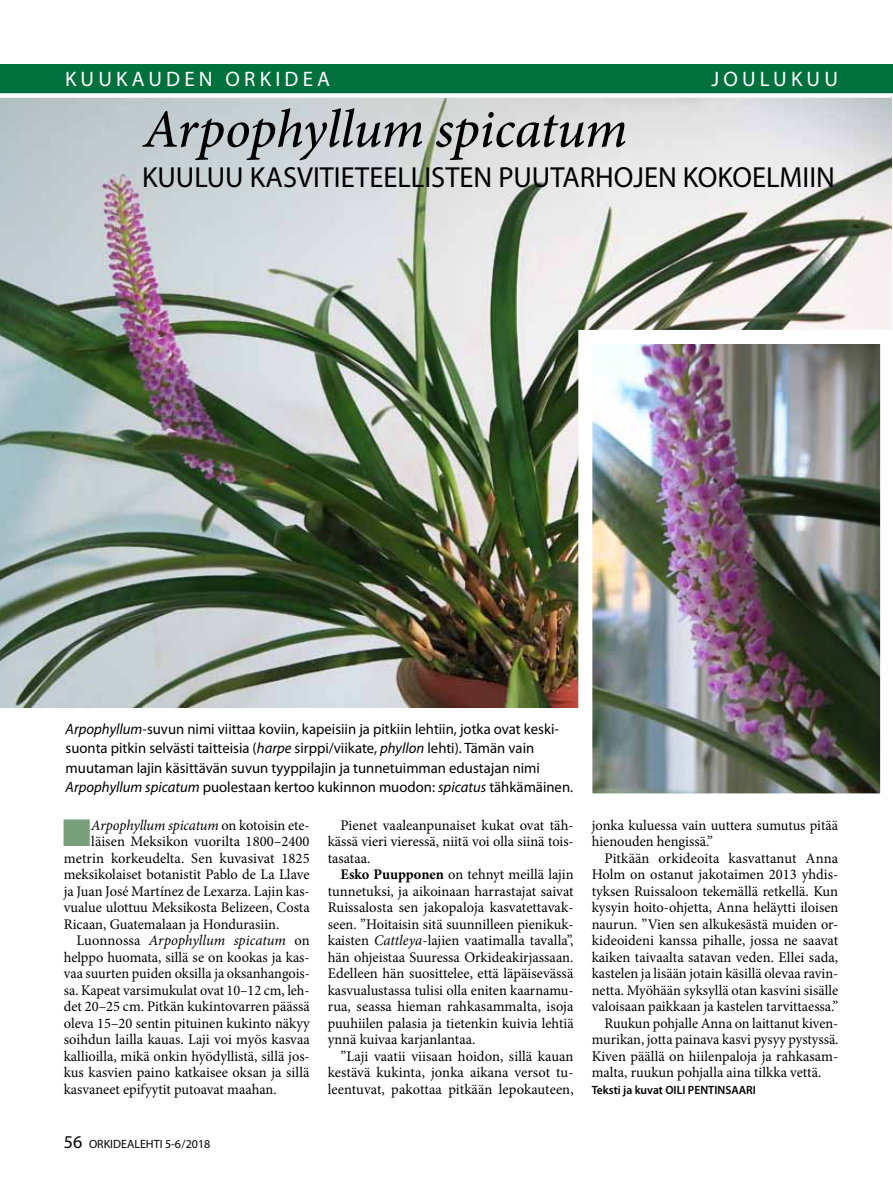
<style>
.page{position:relative;width:893px;height:1191px;background:#fff}
.page>*{position:absolute;margin:0;border:0;box-sizing:border-box;transform-origin:0 0}
.t1{font:italic 500 54px "Minion Pro";letter-spacing:-.01em;color:#000}
.t2{font:29.1px "Myriad Pro";color:#000}
.t3{font:21px "Myriad Pro";letter-spacing:.2em;color:#fff}
.t4{font:15px/19.5px "Myriad Pro";color:#000}
.t5{font:14.7px/16.5px "Minion Pro";color:#000;text-align:justify}
.t6{font:italic 14.7px "Minion Pro";letter-spacing:-.005em;color:#000}
.t7{font:600 12px "Myriad Pro";color:#000}
.t8{font:12px "Myriad Pro";color:#000}
.s1{font-style:italic}
.s2{font-weight:700}
.s3{color:#779f7a}
.s4{font-style:normal}
.s5{font-size:18px}
</style>
<div class="page">
<img style="left:0;top:98px;width:891px;height:609px">
<div style="left:0;top:64px;width:893px;height:30px;background:#00713c"></div>
<img style="left:578px;top:330px;width:313px;height:464px">
<div style="left:0;top:93px;width:893px;height:5px;background:#fff"></div>
<h3 class="t3" style="left:65px;top:66px;width:267px">KUUKAUDEN ORKIDEA</h3>
<h3 class="t3" style="left:711px;top:66px;width:128px">JOULUKUU</h3>
<h1 class="t1" style="left:143px;top:92px;width:486px">Arpophyllum spicatum</h1>
<h2 class="t2" style="left:142px;top:159px;width:694px">KUULUU KASVITIETEELLISTEN PUUTARHOJEN KOKOELMIIN</h2>
<p class="t4" style="left:66px;top:719px;width:509px"><span class="s1">Arpophyllum</span>-suvun nimi viittaa koviin, kapeisiin ja pitkiin lehtiin, jotka ovat keski&shy;suonta pitkin selvästi taitteisia (<span class="s1">harpe</span> sirppi/viikate, <span class="s1">phyllon</span> lehti). Tämän vain muutaman lajin käsittävän suvun tyyppilajin ja tunnetuimman edustajan nimi <span class="s1">Arpophyllum spicatum</span> puolestaan kertoo kukinnon muodon: <span class="s1">spicatus</span> tähkämäinen.</p>
<p class="t5" style="left:328px;top:817px;width:248px;text-indent:13px">Pienet vaaleanpunaiset kukat ovat täh&shy;kässä vieri vieressä, niitä voi olla siinä tois&shy;tasataa.</p>
<p class="t5" style="left:328px;top:866px;width:247px;text-indent:13px"><span class="s2">Esko Puupponen</span> on tehnyt meillä lajin tunnetuksi, ja aikoinaan harrastajat saivat Ruissalosta sen jakopaloja kasvatettavak&shy;seen. ”Hoitaisin sitä suunnilleen pienikuk&shy;kaisten <span class="s1">Cattleya</span>-lajien vaatimalla tavalla”, hän ohjeistaa Suuressa Orkideakirjassaan.<br>Edelleen hän suosittelee, että läpäisevässä kasvualustassa tulisi olla eniten kaarnamu&shy;rua, seassa hieman rahkasammalta, isoja puuhiilen palasia ja tietenkin kuivia lehtiä ynnä kuivaa karjanlantaa.</p>
<p class="t5" style="left:328px;top:1048px;width:247px;text-indent:13px">”Laji vaatii viisaan hoidon, sillä kauan kestävä kukinta, jonka aikana versot tu&shy;leentuvat, pakottaa pitkään lepokauteen,</p>
<p class="t6" style="left:63px;top:815px;width:249px"><span class="s3">■</span>Arpophyllum spicatum <span class="s4">on kotoisin ete-</span></p>
<p class="t5" style="left:91px;top:833px;width:220px">läisen Meksikon vuorilta 1800–2400</p>
<p class="t5" style="left:64px;top:850px;width:247px">metrin korkeudelta. Sen kuvasivat 1825</p>
<p class="t5" style="left:64px;top:866px;width:247px">meksikolaiset botanistit Pablo de La Llave</p>
<p class="t5" style="left:64px;top:883px;width:247px">ja Juan José Martínez de Lexarza. Lajin kas-</p>
<p class="t5" style="left:64px;top:899px;width:247px">vualue ulottuu Meksikosta Belizeen, Costa</p>
<p class="t5" style="left:64px;top:916px;width:217px">Ricaan, Guatemalaan ja Hondurasiin.</p>
<p class="t6" style="left:77px;top:930px;width:235px"><span class="s4">Luonnossa</span> Arpophyllum spicatum <span class="s4">on</span></p>
<p class="t5" style="left:64px;top:949px;width:247px">helppo huomata, sillä se on kookas ja kas-</p>
<p class="t5" style="left:64px;top:965px;width:248px">vaa suurten puiden oksilla ja oksanhangois-</p>
<p class="t5" style="left:64px;top:982px;width:247px">sa. Kapeat varsimukulat ovat 10–12 cm, leh-</p>
<p class="t5" style="left:64px;top:998px;width:247px">det 20–25 cm. Pitkän kukintovarren päässä</p>
<p class="t5" style="left:64px;top:1015px;width:247px">oleva 15–20 sentin pituinen kukinto näkyy</p>
<p class="t5" style="left:64px;top:1031px;width:247px">soihdun lailla kauas. Laji voi myös kasvaa</p>
<p class="t5" style="left:64px;top:1048px;width:247px">kallioilla, mikä onkin hyödyllistä, sillä jos-</p>
<p class="t5" style="left:64px;top:1064px;width:247px">kus kasvien paino katkaisee oksan ja sillä</p>
<p class="t5" style="left:64px;top:1081px;width:214px">kasvaneet epifyytit putoavat maahan.</p>
<p class="t8" style="left:64px;top:1136px;width:148px"><span class="s5">56</span> ORKIDEALEHTI 5-6/2018</p>
<p class="t5" style="left:592px;top:817px;width:248px">jonka kuluessa vain uuttera sumutus pitää hienouden hengissä.”</p>
<p class="t5" style="left:604px;top:850px;width:235px">Pitkään orkideoita kasvattanut Anna</p>
<p class="t5" style="left:592px;top:866px;width:248px">Holm on ostanut jakotaimen 2013 yhdis-</p>
<p class="t5" style="left:592px;top:883px;width:248px">tyksen Ruissaloon tekemällä retkellä. Kun</p>
<p class="t5" style="left:592px;top:899px;width:248px">kysyin hoito-ohjetta, Anna heläytti iloisen</p>
<p class="t5" style="left:592px;top:916px;width:248px">naurun. ”Vien sen alkukesästä muiden or-</p>
<p class="t5" style="left:592px;top:932px;width:248px">kideoideni kanssa pihalle, jossa ne saavat</p>
<p class="t5" style="left:592px;top:949px;width:248px">kaiken taivaalta satavan veden. Ellei sada,</p>
<p class="t5" style="left:592px;top:965px;width:248px">kastelen ja lisään jotain käsillä olevaa ravin-</p>
<p class="t5" style="left:592px;top:982px;width:248px">netta. Myöhään syksyllä otan kasvini sisälle</p>
<p class="t5" style="left:592px;top:998px;width:248px">valoisaan paikkaan ja kastelen tarvittaessa.”</p>
<p class="t5" style="left:604px;top:1015px;width:235px">Ruukun pohjalle Anna on laittanut kiven-</p>
<p class="t5" style="left:592px;top:1031px;width:248px">murikan, jotta painava kasvi pysyy pystyssä.</p>
<p class="t5" style="left:592px;top:1048px;width:248px">Kiven päällä on hiilenpaloja ja rahkasam-</p>
<p class="t5" style="left:592px;top:1064px;width:231px">malta, ruukun pohjalla aina tilkka vettä.</p>
<p class="t7" style="left:592px;top:1082px;width:166px">Teksti ja kuvat OILI PENTINSAARI</p>
</div>
